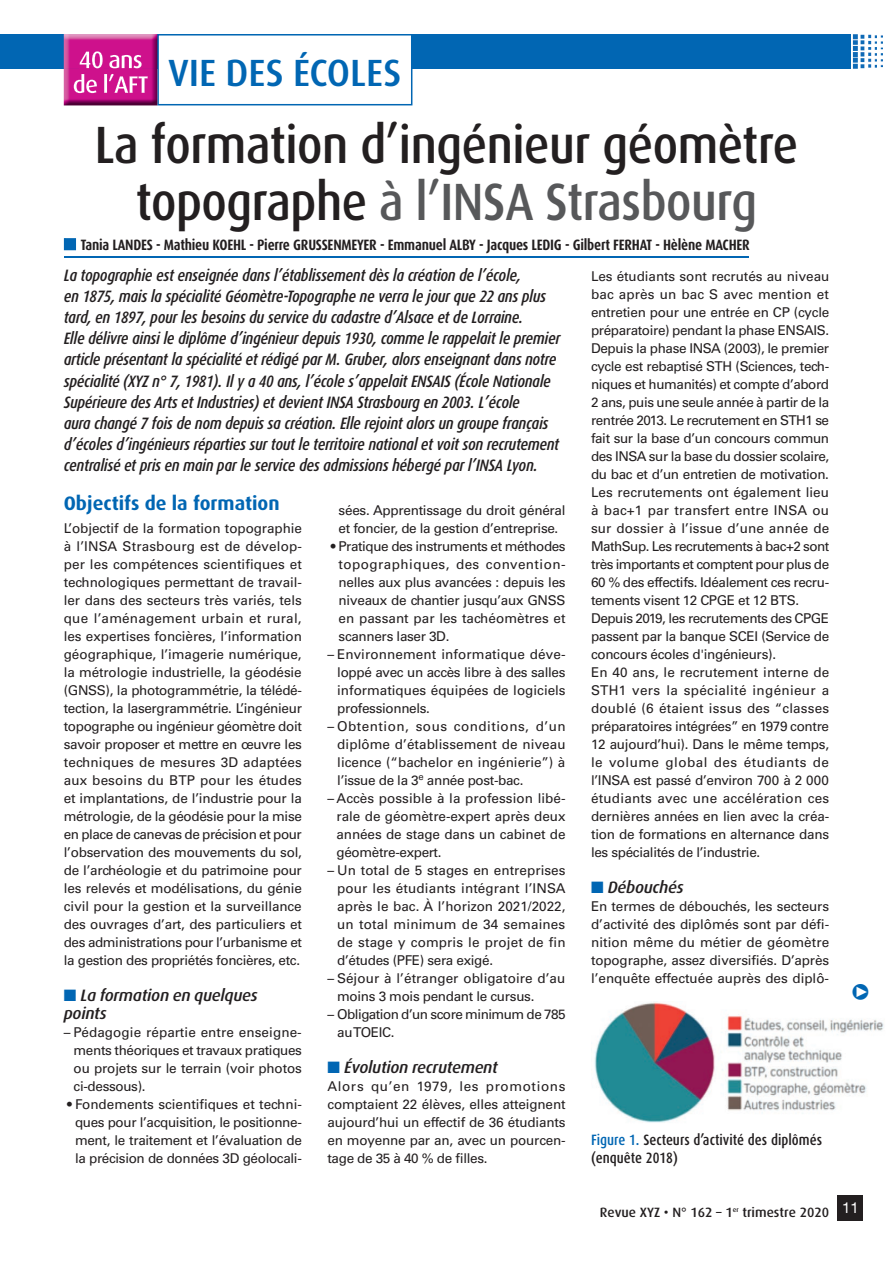
<style>
.page{position:relative;width:893px;height:1263px;background:#fff}
.page>*{position:absolute;margin:0;border:0;box-sizing:border-box;transform-origin:0 0}
.t1{font:500 52.5px/57px "Dax";letter-spacing:-.01em;color:#231f20;text-align:center;scale:.9 1}
.t2{font:500 37.95px "Dax";color:#0166b3}
.t3{font:700 19.5px "Dax";color:#0166b3}
.t4{font:italic 500 16.5px/21px "Dax Condensed";letter-spacing:-.02em;color:#231f20}
.t5{font:italic 500 16.5px/18px "Dax";letter-spacing:-.015em;color:#231f20}
.t6{font:700 15px "Dax Condensed";letter-spacing:-.015em;color:#231f20}
.t7{font:500 15px/18px "Dax Condensed";color:#231f20}
.t8{font:13.5px/18px "Univers LT Std";letter-spacing:-.025em;color:#231f20;text-align:justify}
.t9{font:13.5px/18px "Univers LT Std";color:#231f20}
.t10{font:500 13.5px "Dax";color:#231f20}
.s1{color:#57585a}
.s2{color:#0166b3}
</style>
<div class="page">
<div style="left:838px;top:1195px;width:25px;height:25px;background:#231f20"></div>
<img style="left:850px;top:34px;width:32px;height:35px">
<div style="left:0;top:34px;width:850px;height:34px;background:#0166b3"></div>
<img style="left:594px;top:1001px;width:290px;height:122px">
<svg style="left:158px;top:35px;width:254px;height:70px"></svg>
<img style="left:64px;top:34px;width:94px;height:71px">
<svg style="left:80px;top:68px;width:23px;height:1px"></svg>
<img style="left:80px;top:51px;width:23px;height:17px">
<img style="left:109px;top:68px;width:33px;height:1px">
<img style="left:109px;top:55px;width:33px;height:13px">
<img style="left:74px;top:74px;width:40px;height:19px">
<img style="left:114px;top:76px;width:34px;height:17px">
<svg style="left:64px;top:238px;width:12px;height:12px"></svg>
<hr style="left:64px;top:256px;width:684px;height:2px;background:#0166b3">
<h2 class="t2" style="left:168px;top:52px;width:235px">VIE DES ÉCOLES</h2>
<h1 class="t1" style="left:95px;top:116px;width:783px">La formation d’ingénieur géomètre topographe <span class="s1">à l’INSA Strasbourg</span></h1>
<p class="t6" style="left:81px;top:236px;width:670px">Tania LANDES - Mathieu KOEHL - Pierre GRUSSENMEYER - Emmanuel ALBY - Jacques LEDIG - Gilbert FERHAT - Hèlène MACHER</p>
<p class="t4" style="left:64px;top:265px;width:498px">La topographie est enseignée dans l’établissement dès la création de l’école,<br>en 1875, mais la spécialité Géomètre-Topographe ne verra le jour que 22 ans plus tard, en 1897, pour les besoins du service du cadastre d’Alsace et de Lorraine.<br>Elle délivre ainsi le diplôme d’ingénieur depuis 1930, comme le rappelait le premier article présentant la spécialité et rédigé par M. Gruber, alors enseignant dans notre spécialité (XYZ n° 7, 1981). Il y a 40 ans, l’école s’appelait ENSAIS (École Nationale Supérieure des Arts et Industries) et devient INSA Strasbourg en 2003. L’école<br>aura changé 7 fois de nom depuis sa création. Elle rejoint alors un groupe français d’écoles d’ingénieurs réparties sur tout le territoire national et voit son recrutement centralisé et pris en main par le service des admissions hébergé par l’INSA Lyon.</p>
<p class="t8" style="left:591px;top:267px;width:240px;text-align:left">Les étudiants sont recrutés au niveau bac après un bac S avec mention et entretien pour une entrée en CP (cycle préparatoire) pendant la phase ENSAIS.<br>Depuis la phase INSA (2003), le premier cycle est rebaptisé STH (Sciences, tech&shy;niques et humanités) et compte d’abord 2 ans, puis une seule année à partir de la rentrée 2013. Le recrutement en STH1 se fait sur la base d’un concours commun des INSA sur la base du dossier scolaire, du bac et d’un entretien de motivation.<br>Les recrutements ont également lieu à bac+1 par transfert entre INSA ou sur dossier à l’issue d’une année de MathSup. Les recrutements à bac+2 sont très importants et comptent pour plus de 60 % des effectifs. Idéalement ces recru&shy;tements visent 12 CPGE et 12 BTS.<br>Depuis 2019, les recrutements des CPGE passent par la banque SCEI (Service de concours écoles d'ingénieurs).<br>En 40 ans, le recrutement interne de STH1 vers la spécialité ingénieur a doublé (6 étaient issus des “classes préparatoires intégrées” en 1979 contre 12 aujourd’hui). Dans le même temps, le volume global des étudiants de l’INSA est passé d’environ 700 à 2 000 étudiants avec une accélération ces dernières années en lien avec la créa&shy;tion de formations en alternance dans les spécialités de l’industrie.</p>
<p class="t5" style="left:608px;top:878px;width:77px">Débouchés</p>
<p class="t8" style="left:591px;top:897px;width:240px">En termes de débouchés, les secteurs d’activité des diplômés sont par défi&shy;nition même du métier de géomètre topographe, assez diversifiés. D’après l’enquête effectuée auprès des diplô-</p>
<h3 class="t3" style="left:64px;top:493px;width:217px">Objectifs de la formation</h3>
<p class="t8" style="left:64px;top:519px;width:240px">L’objectif de la formation topographie à l’INSA Strasbourg est de dévelop&shy;per les compétences scientifiques et technologiques permettant de travail&shy;ler dans des secteurs très variés, tels que l’aménagement urbain et rural, les expertises foncières, l’information géographique, l’imagerie numérique, la métrologie industrielle, la géodésie (GNSS), la photogrammétrie, la télédé&shy;tection, la lasergrammétrie. L’ingénieur topographe ou ingénieur géomètre doit savoir proposer et mettre en œuvre les techniques de mesures 3D adaptées aux besoins du BTP pour les études et implantations, de l’industrie pour la métrologie, de la géodésie pour la mise en place de canevas de précision et pour l’observation des mouvements du sol, de l’archéologie et du patrimoine pour les relevés et modélisations, du génie civil pour la gestion et la surveillance des ouvrages d’art, des particuliers et des administrations pour l’urbanisme et la gestion des propriétés foncières, etc.</p>
<p class="t5" style="left:64px;top:986px;width:195px;text-indent:17px">La formation en quelques points</p>
<p class="t8" style="left:74px;top:1023px;width:230px;text-indent:-10px">– Pédagogie répartie entre enseigne&shy;ments théoriques et travaux pratiques ou projets sur le terrain (voir photos ci-dessous).</p>
<p class="t8" style="left:67px;top:1095px;width:236px;text-align:center">• Fondements scientifiques et techni&shy;ques pour l’acquisition, le positionne&shy;ment, le traitement et l’évaluation de la précision de données 3D géolocali-</p>
<p class="t8" style="left:339px;top:501px;width:228px">sées. Apprentissage du droit général et foncier, de la gestion d’entreprise.</p>
<p class="t8" style="left:339px;top:537px;width:229px;text-indent:-8px">• Pratique des instruments et méthodes topographiques, des convention&shy;nelles aux plus avancées : depuis les niveaux de chantier jusqu’aux GNSS en passant par les tachéomètres et scanners laser 3D.</p>
<p class="t8" style="left:337px;top:645px;width:230px;text-indent:-10px">– Environnement informatique déve&shy;loppé avec un accès libre à des salles informatiques équipées de logiciels professionnels.</p>
<p class="t8" style="left:337px;top:717px;width:230px;text-indent:-10px">– Obtention, sous conditions, d’un diplôme d’établissement de niveau licence (“bachelor en ingénierie”) à l’issue de la 3<sup>e</sup> année post-bac.</p>
<p class="t8" style="left:337px;top:789px;width:231px;text-indent:-9px">– Accès possible à la profession libé&shy;rale de géomètre-expert après deux années de stage dans un cabinet de géomètre-expert.</p>
<p class="t8" style="left:337px;top:861px;width:230px;text-indent:-10px">– Un total de 5 stages en entreprises pour les étudiants intégrant l’INSA après le bac. À l’horizon 2021/2022, un total minimum de 34 semaines de stage y compris le projet de fin d’études (PFE) sera exigé.</p>
<p class="t9" style="left:337px;top:969px;width:230px;text-indent:-10px">– Séjour à l’étranger obligatoire d’au moins 3 mois pendant le cursus.</p>
<p class="t8" style="left:337px;top:1005px;width:230px;text-indent:-10px">– Obligation d’un score minimum de 785 au TOEIC.</p>
<p class="t5" style="left:344px;top:1058px;width:155px">Évolution recrutement</p>
<p class="t8" style="left:327px;top:1077px;width:240px">Alors qu’en 1979, les promotions comptaient 22 élèves, elles atteignent aujourd’hui un effectif de 36 étudiants en moyenne par an, avec un pourcen&shy;tage de 35 à 40 % de filles.</p>
<p class="t7" style="left:591px;top:1131px;width:232px"><span class="s2">Figure 1.</span> Secteurs d’activité des diplômés (enquête 2018)</p>
<p class="t10" style="left:600px;top:1205px;width:260px">Revue XYZ • N° 162 – 1<sup>er</sup> trimestre 2020 <sup>11</sup></p>
</div>
